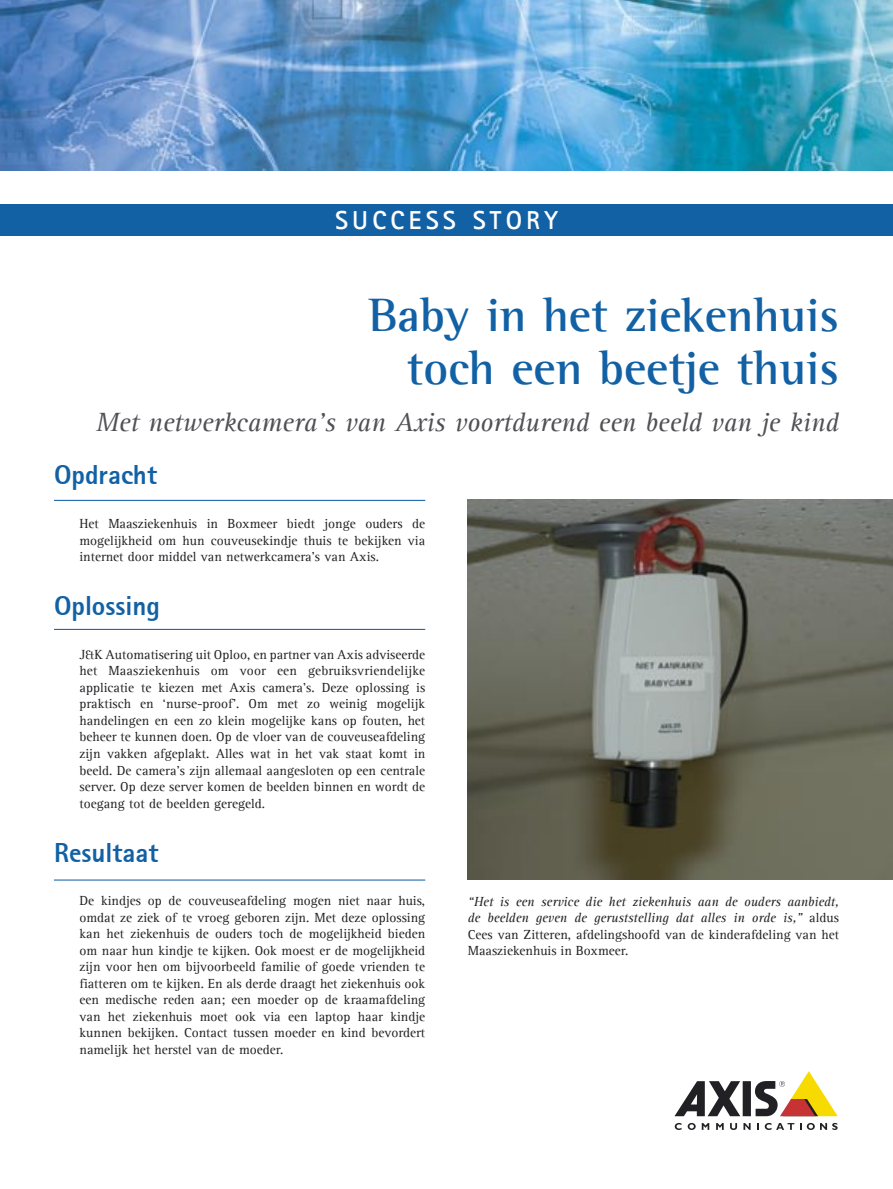
<style>
.page{position:relative;width:893px;height:1189px;background:#fff}
.page>*{position:absolute;margin:0;border:0;box-sizing:border-box;transform-origin:0 0}
.Normal_e{font:700 48px "Agfa Rotis Semi Serif";color:#1261a5}
.Normal_e-2{font:italic 27px "Agfa Rotis Serif";color:#515054}
.Normal_e-3{font:800 27px "Agfa Rotis Sans Serif";color:#1261a5}
.Normal_e-4{font:700 25.95px "Agfa Rotis Sans Serif";letter-spacing:.16em;color:#fff}
.Normal_e-5{font:13.5px/16.5px "Agfa Rotis Serif";color:#212125;text-align:justify}
.t1{font:italic 13.5px/16.5px "Agfa Rotis Serif";color:#212125;text-align:justify}
.s1{font-style:normal}
</style>
<div class="page">
<img style="left:468px;top:499px;width:425px;height:380px">
<img style="left:0;top:0;width:893px;height:170px">
<div style="left:0;top:204px;width:893px;height:32px;background:#1261a5"></div>
<div style="left:743px;top:1081px;width:8px;height:35px;background:#212125"></div>
<svg style="left:674px;top:1081px;width:66px;height:35px"></svg>
<svg style="left:755px;top:1071px;width:83px;height:45px"></svg>
<svg style="left:675px;top:1123px;width:7px;height:6px"></svg>
<svg style="left:688px;top:1123px;width:8px;height:6px"></svg>
<svg style="left:702px;top:1123px;width:7px;height:6px"></svg>
<svg style="left:716px;top:1123px;width:8px;height:6px"></svg>
<svg style="left:730px;top:1123px;width:7px;height:6px"></svg>
<svg style="left:743px;top:1123px;width:8px;height:6px"></svg>
<svg style="left:757px;top:1123px;width:2px;height:6px"></svg>
<svg style="left:765px;top:1123px;width:29px;height:6px"></svg>
<svg style="left:807px;top:1123px;width:31px;height:6px"></svg>
<hr style="left:54px;top:500px;width:371px;height:1px;background:#1261a5">
<hr style="left:54px;top:629px;width:371px;height:1px;background:#1261a5">
<hr style="left:54px;top:879px;width:371px;height:1px;background:#1261a5">
<p class="Normal_e-4" style="left:335px;top:204px;width:224px">SUCCESS STORY</p>
<p class="Normal_e" style="left:368px;top:286px;width:472px">Baby in het ziekenhuis</p>
<p class="Normal_e" style="left:407px;top:339px;width:434px">toch een beetje thuis</p>
<p class="Normal_e-2" style="left:96px;top:405px;width:745px">Met netwerkcamera’s van Axis voortdurend een beeld van je kind</p>
<p class="Normal_e-3" style="left:54px;top:458px;width:104px">Opdracht</p>
<p class="Normal_e-5" style="left:80px;top:515px;width:347px">Het Maasziekenhuis in Boxmeer biedt jonge ouders de mogelijkheid om hun couveusekindje thuis te bekijken via internet door middel van netwerkcamera’s van Axis.</p>
<p class="Normal_e-3" style="left:54px;top:589px;width:107px">Oplossing</p>
<p class="Normal_e-5" style="left:80px;top:646px;width:347px">J&amp;K Automatisering uit Oploo, en partner van Axis adviseerde het Maasziekenhuis om voor een gebruiksvriendelijke applicatie te kiezen met Axis camera’s. Deze oplossing is praktisch en ‘nurse-proof’. Om met zo weinig mogelijk handelingen en een zo klein mogelijke kans op fouten, het beheer te kunnen doen. Op de vloer van de couveuseafdeling zijn vakken afgeplakt. Alles wat in het vak staat komt in beeld. De camera’s zijn allemaal aangesloten op een centrale server. Op deze server komen de beelden binnen en wordt de toegang tot de beelden geregeld.</p>
<p class="Normal_e-3" style="left:54px;top:835px;width:106px">Resultaat</p>
<p class="Normal_e-5" style="left:80px;top:892px;width:347px">De kindjes op de couveuseafdeling mogen niet naar huis, omdat ze ziek of te vroeg geboren zijn. Met deze oplossing kan het ziekenhuis de ouders toch de mogelijkheid bieden om naar hun kindje te kijken. Ook moest er de mogelijkheid zijn voor hen om bijvoorbeeld familie of goede vrienden te fiatteren om te kijken. En als derde draagt het ziekenhuis ook een medische reden aan; een moeder op de kraamafdeling van het ziekenhuis moet ook via een laptop haar kindje kunnen bekijken. Contact tussen moeder en kind bevordert namelijk het herstel van de moeder.</p>
<p class="t1" style="left:468px;top:893px;width:373px">“Het is een service die het ziekenhuis aan de ouders aanbiedt, de beelden geven de geruststelling dat alles in orde is,” <span class="s1">aldus Cees van Zitteren, afdelingshoofd van de kinderafdeling van het Maasziekenhuis in Boxmeer.</span></p>
</div>
